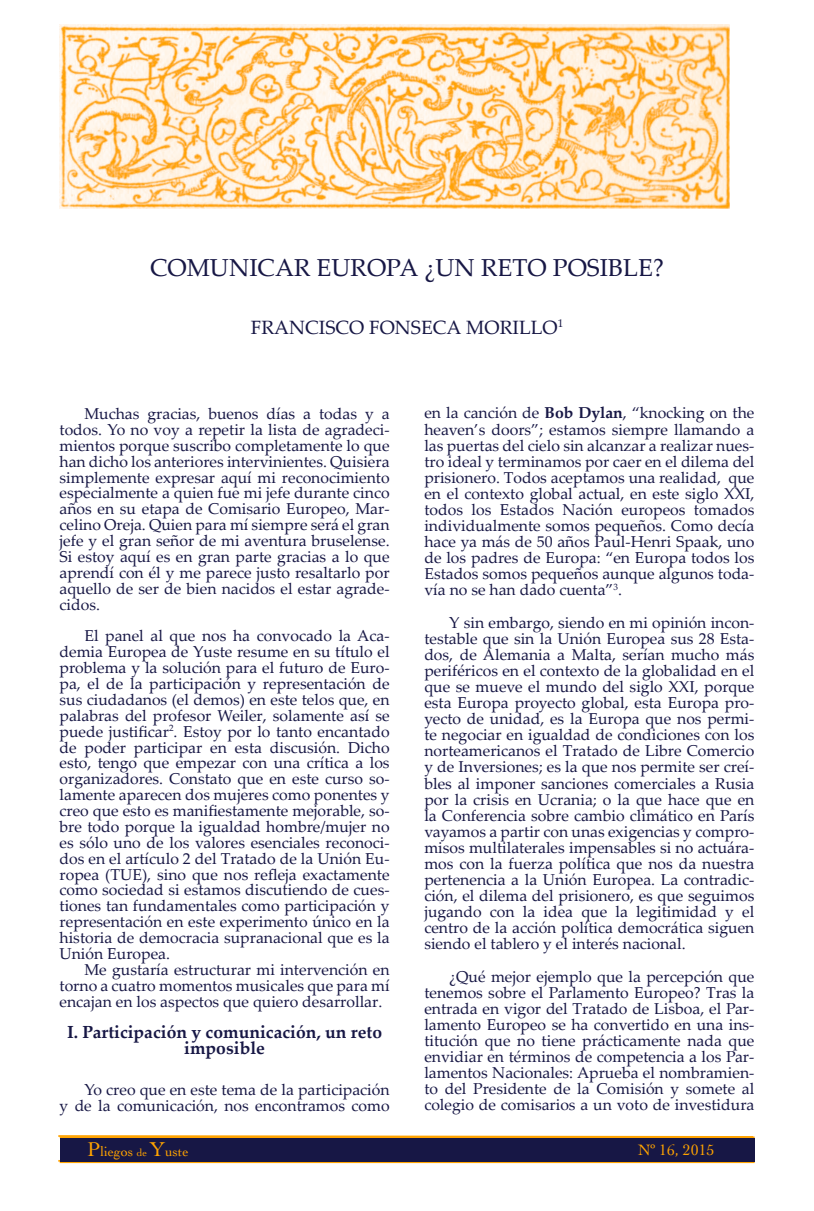
<style>
.page{position:relative;width:814px;height:1211px;background:#fff}
.page>*{position:absolute;margin:0;border:0;box-sizing:border-box;transform-origin:0 0}
.t1{font:24.5px "Palatino Linotype";color:#171745}
.t2{font:19.25px "Palatino Linotype";color:#171745}
.t3{font:700 17.5px/15.9px "Palatino Linotype";color:#171745;text-align:center}
.t4{font:15.75px/16.1px "Palatino Linotype";color:#171745;text-align:justify}
.t5{font:15.75px "Cochin";color:#ffa300}
.t6{font:14px "Cochin";color:#ffa300}
.s1{font-weight:700}
.s2{font-size:21px}
.s3{font-size:10.5px}
</style>
<div class="page">
<svg style="left:58px;top:1135px;width:697px;height:3px"></svg>
<hr style="left:60px;top:1161px;width:694px;height:2px;background:#ffa300">
<hr style="left:60px;top:1136px;width:694px;height:2px;background:#ffa300">
<div style="left:60px;top:1138px;width:694px;height:23px;background:#171745"></div>
<img style="left:60px;top:25px;width:669px;height:183px">
<h1 class="t1" style="left:150px;top:250px;width:515px">COMUNICAR EUROPA ¿UN RETO POSIBLE?</h1>
<p class="t2" style="left:251px;top:313px;width:314px">FRANCISCO FONSECA MORILLO<sup>1</sup></p>
<p class="t4" style="left:60px;top:405px;width:331px;text-indent:25px">Muchas gracias, buenos días a todas y a todos. Yo no voy a repetir la lista de agradeci&shy;mientos porque suscribo completamente lo que han dicho los anteriores intervinientes. Quisiera simplemente expresar aquí mi reconocimiento especialmente a quien fue mi jefe durante cinco años en su etapa de Comisario Europeo, Mar&shy;celino Oreja. Quien para mí siempre será el gran jefe y el gran señor de mi aventura bruselense.<br>Si estoy aquí es en gran parte gracias a lo que aprendí con él y me parece justo resaltarlo por aquello de ser de bien nacidos el estar agrade&shy;cidos.</p>
<p class="t4" style="left:60px;top:627px;width:331px;text-indent:25px">El panel al que nos ha convocado la Aca&shy;demia Europea de Yuste resume en su título el problema y la solución para el futuro de Euro&shy;pa, el de la participación y representación de sus ciudadanos (el demos) en este telos que, en palabras del profesor Weiler, solamente así se puede justificar<sup>2</sup>. Estoy por lo tanto encantado de poder participar en esta discusión. Dicho esto, tengo que empezar con una crítica a los organizadores. Constato que en este curso so&shy;lamente aparecen dos mujeres como ponentes y creo que esto es manifiestamente mejorable, so&shy;bre todo porque la igualdad hombre/mujer no es sólo uno de los valores esenciales reconoci&shy;dos en el artículo 2 del Tratado de la Unión Eu&shy;ropea (TUE), sino que nos refleja exactamente como sociedad si estamos discutiendo de cues&shy;tiones tan fundamentales como participación y representación en este experimento único en la historia de democracia supranacional que es la Unión Europea.</p>
<p class="t4" style="left:60px;top:960px;width:331px;text-indent:25px">Me gustaría estructurar mi intervención en torno a cuatro momentos musicales que para mí encajan en los aspectos que quiero desarrollar.</p>
<p class="t3" style="left:67px;top:1023px;width:316px">I. Participación y comunicación, un reto imposible</p>
<p class="t4" style="left:60px;top:1081px;width:331px;text-align:right">Yo creo que en este tema de la participación<br>y de la comunicación, nos encontramos como</p>
<p class="t4" style="left:424px;top:404px;width:331px">en la canción de <span class="s1">Bob Dylan</span>, “knocking on the heaven’s doors”; estamos siempre llamando a las puertas del cielo sin alcanzar a realizar nues&shy;tro ideal y terminamos por caer en el dilema del prisionero. Todos aceptamos una realidad, que en el contexto global actual, en este siglo XXI, todos los Estados Nación europeos tomados individualmente somos pequeños. Como decía hace ya más de 50 años Paul-Henri Spaak, uno de los padres de Europa: “en Europa todos los Estados somos pequeños aunque algunos toda&shy;vía no se han dado cuenta”<sup>3</sup>.</p>
<p class="t4" style="left:424px;top:613px;width:331px;text-indent:25px">Y sin embargo, siendo en mi opinión incon&shy;testable que sin la Unión Europea sus 28 Esta&shy;dos, de Alemania a Malta, serían mucho más periféricos en el contexto de la globalidad en el que se mueve el mundo del siglo XXI, porque esta Europa proyecto global, esta Europa pro&shy;yecto de unidad, es la Europa que nos permi&shy;te negociar en igualdad de condiciones con los norteamericanos el Tratado de Libre Comercio y de Inversiones; es la que nos permite ser creí&shy;bles al imponer sanciones comerciales a Rusia por la crisis en Ucrania; o la que hace que en la Conferencia sobre cambio climático en París vayamos a partir con unas exigencias y compro&shy;misos multilaterales impensables si no actuára&shy;mos con la fuerza política que nos da nuestra pertenencia a la Unión Europea. La contradic&shy;ción, el dilema del prisionero, es que seguimos jugando con la idea que la legitimidad y el centro de la acción política democrática siguen siendo el tablero y el interés nacional.</p>
<p class="t4" style="left:424px;top:967px;width:331px;text-indent:25px">¿Qué mejor ejemplo que la percepción que tenemos sobre el Parlamento Europeo? Tras la entrada en vigor del Tratado de Lisboa, el Par&shy;lamento Europeo se ha convertido en una ins&shy;titución que no tiene prácticamente nada que envidiar en términos de competencia a los Par&shy;lamentos Nacionales: Aprueba el nombramien&shy;to del Presidente de la Comisión y somete al colegio de comisarios a un voto de investidura</p>
<p class="t6" style="left:87px;top:1143px;width:103px"><span class="s2">P</span>liegos <span class="s3">de</span> <span class="s2">Y</span>uste</p>
<p class="t5" style="left:637px;top:1140px;width:78px">Nº 16, 2015</p>
</div>
